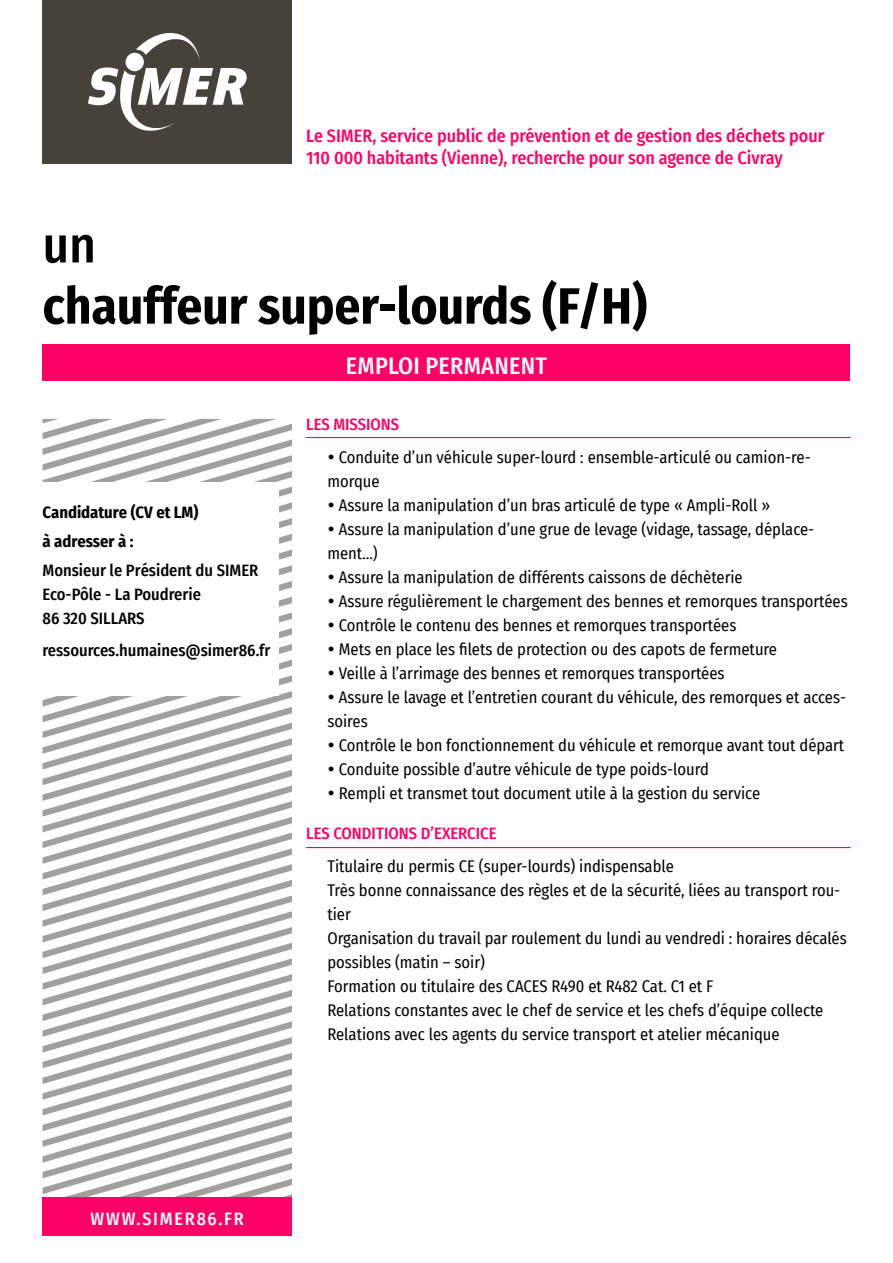
<style>
.page{position:relative;width:893px;height:1263px;background:#fff}
.page>*{position:absolute;margin:0;border:0;box-sizing:border-box;transform-origin:0 0}
.t1{font:700 51px "Fira Sans Condensed";color:#000}
.t2{font:500 51px "Fira Sans Condensed";color:#000}
.t3{font:500 24px "Fira Sans Condensed";letter-spacing:.01em;color:#fff}
.t4{font:500 18px/21.6px "Fira Sans Condensed";color:#f06}
.t5{font:500 18px "Fira Sans Condensed";letter-spacing:.1em;color:#fff}
.t6{font:16.5px/24px "Fira Sans Condensed";color:#000}
.t7{font:500 16.5px/24px "Fira Sans Condensed";color:#000}
.t8{font:700 16.5px/29px "Fira Sans Condensed";color:#000}
.t9{font:500 16.5px "Fira Sans Condensed";color:#f06}
.s1{font-weight:500}
</style>
<div class="page">
<svg style="left:43px;top:419px;width:249px;height:778px"></svg>
<div style="left:43px;top:0;width:249px;height:164px;background:#464139"></div>
<div style="left:43px;top:344px;width:807px;height:37px;background:#f06"></div>
<div style="left:43px;top:1197px;width:249px;height:38px;background:#f06"></div>
<svg style="left:88px;top:33px;width:159px;height:98px"></svg>
<hr style="left:306px;top:437px;width:544px;height:1px;background:#f06">
<hr style="left:306px;top:847px;width:544px;height:1px;background:#f06">
<div style="left:36px;top:482px;width:243px;height:213px;background:#fff"></div>
<p class="t4" style="left:306px;top:124px;width:520px">Le SIMER, service public de prévention et de gestion des déchets pour<br>110 000 habitants (Vienne), recherche pour son agence de Civray</p>
<p class="t2" style="left:43px;top:204px;width:55px">un</p>
<p class="t1" style="left:43px;top:263px;width:606px">chauffeur super-lourds (F/H)</p>
<p class="t3" style="left:346px;top:347px;width:203px">EMPLOI PERMANENT</p>
<p class="t8" style="left:43px;top:497px;width:217px">Candidature (CV et LM)<br>à adresser à :<br><span class="s1">Monsieur le Président du SIMER</span></p>
<p class="t7" style="left:43px;top:581px;width:160px">Eco-Pôle - La Poudrerie<br>86 320 SILLARS</p>
<p class="t7" style="left:43px;top:637px;width:229px">ressources.humaines@simer86.fr</p>
<p class="t9" style="left:306px;top:411px;width:95px">LES MISSIONS</p>
<p class="t6" style="left:327px;top:445px;width:485px">• Conduite d’un véhicule super-lourd : ensemble-articulé ou camion-re&shy;morque</p>
<p class="t6" style="left:327px;top:493px;width:444px">• Assure la manipulation d’un bras articulé de type « Ampli-Roll »</p>
<p class="t6" style="left:327px;top:517px;width:488px">• Assure la manipulation d’une grue de levage (vidage, tassage, déplace&shy;ment…)</p>
<p class="t6" style="left:327px;top:565px;width:417px">• Assure la manipulation de différents caissons de déchèterie</p>
<p class="t6" style="left:327px;top:589px;width:522px">• Assure régulièrement le chargement des bennes et remorques transportées</p>
<p class="t6" style="left:327px;top:613px;width:411px">• Contrôle le contenu des bennes et remorques transportées</p>
<p class="t6" style="left:327px;top:637px;width:451px">• Mets en place les filets de protection ou des capots de fermeture</p>
<p class="t6" style="left:327px;top:661px;width:399px">• Veille à l’arrimage des bennes et remorques transportées</p>
<p class="t6" style="left:327px;top:685px;width:520px">• Assure le lavage et l’entretien courant du véhicule, des remorques et acces&shy;soires</p>
<p class="t6" style="left:327px;top:733px;width:518px">• Contrôle le bon fonctionnement du véhicule et remorque avant tout départ</p>
<p class="t6" style="left:327px;top:757px;width:383px">• Conduite possible d’autre véhicule de type poids-lourd</p>
<p class="t6" style="left:327px;top:781px;width:434px">• Rempli et transmet tout document utile à la gestion du service</p>
<p class="t9" style="left:306px;top:820px;width:192px">LES CONDITIONS D’EXERCICE</p>
<p class="t6" style="left:327px;top:854px;width:348px">Titulaire du permis CE (super-lourds) indispensable</p>
<p class="t6" style="left:327px;top:878px;width:514px">Très bonne connaissance des règles et de la sécurité, liées au transport rou&shy;tier</p>
<p class="t6" style="left:327px;top:926px;width:521px">Organisation du travail par roulement du lundi au vendredi : horaires décalés possibles (matin – soir)</p>
<p class="t6" style="left:327px;top:974px;width:387px">Formation ou titulaire des CACES R490 et R482 Cat. C1 et F</p>
<p class="t6" style="left:327px;top:998px;width:497px">Relations constantes avec le chef de service et les chefs d’équipe collecte</p>
<p class="t6" style="left:327px;top:1022px;width:454px">Relations avec les agents du service transport et atelier mécanique</p>
<p class="t5" style="left:91px;top:1204px;width:155px">WWW.SIMER86.FR</p>
</div>
